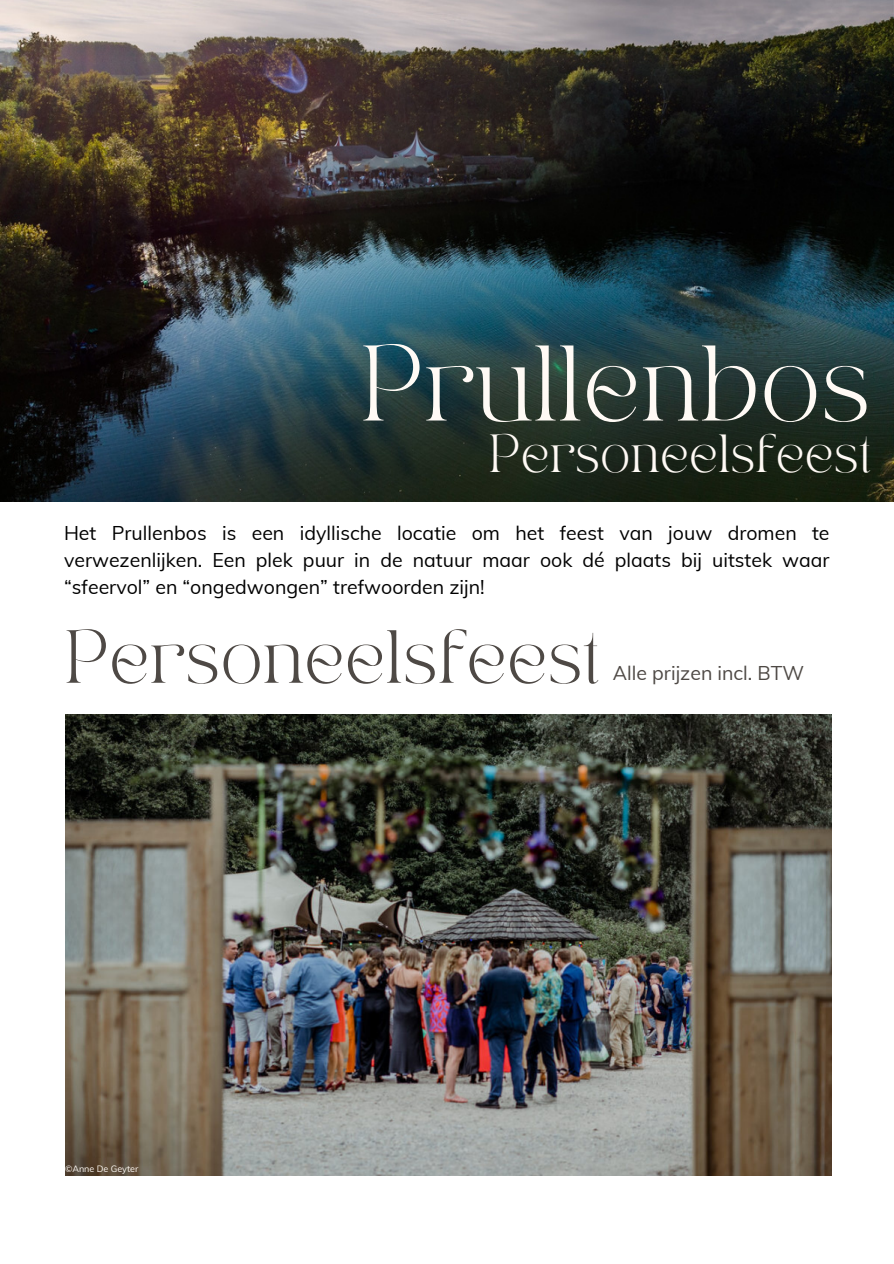
<style>
.page{position:relative;width:894px;height:1264px;background:#fff}
.page>*{position:absolute;margin:0;border:0;box-sizing:border-box;transform-origin:0 0}
.t1{font:75px "TAN PEARL Regular";color:#fffaf5}
.t2{font:52.5px "TAN PEARL Regular";color:#4e4945}
.t3{font:37.5px "TAN PEARL Regular";color:#fffaf5}
.t4{font:19.5px/27px "Muli";color:#000;text-align:justify}
.t5{font:19.5px "Muli";color:#4e4945}
.t6{font:9px "Muli";color:#fffaf5}
</style>
<div class="page">
<img style="left:0;top:0;width:893px;height:502px">
<img style="left:65px;top:714px;width:766px;height:460px">
<h1 class="t1" style="left:361px;top:344px;width:511px">Prullenbos</h1>
<h3 class="t3" style="left:489px;top:434px;width:383px">Personeelsfeest</h3>
<h2 class="t4" style="left:64px;top:519px;width:766px">Het Prullenbos is een idyllische locatie om het feest van jouw dromen te verwezenlijken. Een plek puur in de natuur maar ook dé plaats bij uitstek waar “sfeervol” en “ongedwongen” trefwoorden zijn!</h2>
<h4 class="t2" style="left:65px;top:629px;width:536px">Personeelsfeest</h4>
<p class="t5" style="left:612px;top:660px;width:193px">Alle prijzen incl. BTW</p>
<h4 class="t6" style="left:65px;top:1162px;width:75px">©Anne De Geyter</h4>
</div>
